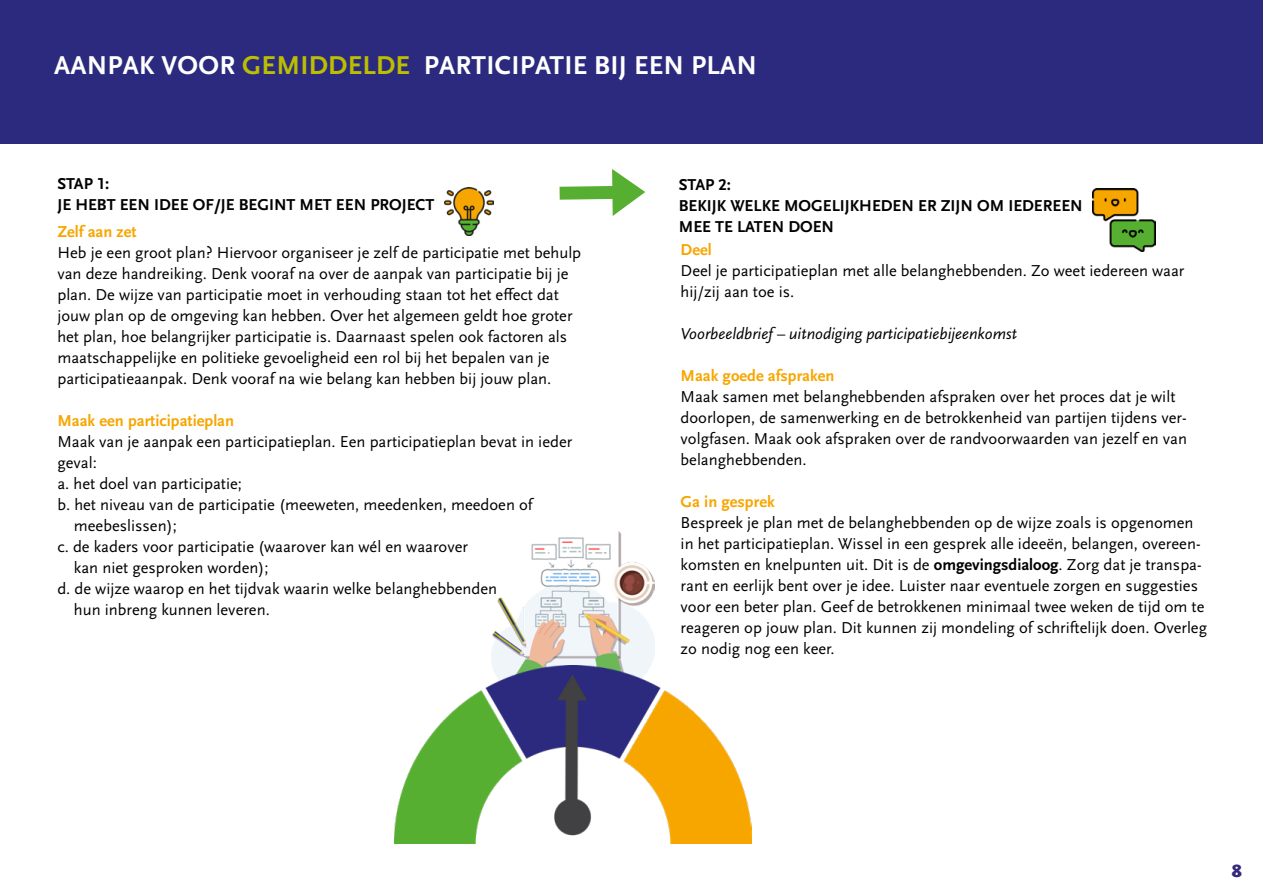
<style>
.page{position:relative;width:1263px;height:893px;background:#fff}
.page>*{position:absolute;margin:0;border:0;box-sizing:border-box;transform-origin:0 0}
.Kopje_pt_14_bold{font:700 27px "Scala Sans Pro";letter-spacing:.01em;color:#fff}
.t1{font:900 18px "Scala Sans Pro";color:#352979}
.Uitleg_categorieen{font:16.5px/21px "Scala Sans Pro";color:#000}
.Uitleg_categorieen-2{font:700 16.5px/21px "Scala Sans Pro";color:#000}
.Uitleg_categorieen-3{font:700 16.5px "Scala Sans Pro";color:#f7a600}
.Uitleg_categorieen-4{font:italic 16.5px "Scala Sans Pro";color:#000}
.Klein_kopje_groen{font:700 16.5px "Scala Sans Pro";color:#f7a600}
.s1{color:#bcbe00}
.s2{font-weight:700}
</style>
<div class="page">
<div style="left:0;top:0;width:1263px;height:144px;background:#2b2a7f"></div>
<img style="left:1092px;top:189px;width:63px;height:63px">
<img style="left:445px;top:187px;width:48px;height:49px">
<svg style="left:559px;top:169px;width:86px;height:47px"></svg>
<img style="left:491px;top:532px;width:164px;height:133px">
<img style="left:395px;top:665px;width:356px;height:179px">
<p class="Kopje_pt_14_bold" style="left:54px;top:49px;width:704px">AANPAK VOOR <span class="s1">GEMIDDELDE</span> PARTICIPATIE BIJ EEN PLAN</p>
<p class="Uitleg_categorieen-2" style="left:57px;top:173px;width:379px">STAP 1:<br>JE HEBT EEN IDEE OF/JE BEGINT MET EEN PROJECT</p>
<p class="Klein_kopje_groen" style="left:57px;top:222px;width:81px">Zelf aan zet</p>
<p class="Uitleg_categorieen" style="left:57px;top:242px;width:525px">Heb je een groot plan? Hiervoor organiseer je zelf de participatie met behulp van deze handreiking. Denk vooraf na over de aanpak van participatie bij je plan. De wijze van participatie moet in verhouding staan tot het effect dat jouw plan op de omgeving kan hebben. Over het algemeen geldt hoe groter het plan, hoe belangrijker participatie is. Daarnaast spelen ook factoren als maatschappelijke en politieke gevoeligheid een rol bij het bepalen van je participatieaanpak. Denk vooraf na wie belang kan hebben bij jouw plan.</p>
<p class="Uitleg_categorieen-3" style="left:57px;top:411px;width:178px">Maak een participatieplan</p>
<p class="Uitleg_categorieen" style="left:57px;top:431px;width:516px">Maak van je aanpak een participatieplan. Een participatieplan bevat in ieder geval:</p>
<p class="Uitleg_categorieen" style="left:57px;top:473px;width:186px">a. het doel van participatie;</p>
<p class="Uitleg_categorieen" style="left:74px;top:494px;width:460px;text-indent:-16px">b. het niveau van de participatie (meeweten, meedenken, meedoen of meebeslissen);</p>
<p class="Uitleg_categorieen" style="left:74px;top:536px;width:396px;text-indent:-16px">c. de kaders voor participatie (waarover kan wél en waarover kan niet gesproken worden);</p>
<p class="Uitleg_categorieen" style="left:74px;top:578px;width:425px;text-indent:-16px">d. de wijze waarop en het tijdvak waarin welke belanghebbenden hun inbreng kunnen leveren.</p>
<p class="Uitleg_categorieen-2" style="left:679px;top:174px;width:405px">STAP 2:<br>BEKIJK WELKE MOGELIJKHEDEN ER ZIJN OM IEDEREEN</p>
<p class="Uitleg_categorieen-2" style="left:679px;top:216px;width:157px">MEE TE LATEN DOEN</p>
<p class="Uitleg_categorieen-3" style="left:681px;top:240px;width:33px">Deel</p>
<p class="Uitleg_categorieen" style="left:681px;top:260px;width:505px">Deel je participatieplan met alle belanghebbenden. Zo weet iedereen waar hij/zij aan toe is.</p>
<p class="Uitleg_categorieen-4" style="left:681px;top:324px;width:338px">Voorbeeldbrief – uitnodiging participatiebijeenkomst</p>
<p class="Uitleg_categorieen-3" style="left:681px;top:366px;width:155px">Maak goede afspraken</p>
<p class="Uitleg_categorieen" style="left:681px;top:386px;width:508px">Maak samen met belanghebbenden afspraken over het proces dat je wilt doorlopen, de samenwerking en de betrokkenheid van partijen tijdens ver&shy;volgfasen. Maak ook afspraken over de randvoorwaarden van jezelf en van belanghebbenden.</p>
<p class="Uitleg_categorieen-3" style="left:681px;top:492px;width:96px">Ga in gesprek</p>
<p class="Uitleg_categorieen" style="left:681px;top:512px;width:528px">Bespreek je plan met de belanghebbenden op de wijze zoals is opgenomen in het participatieplan. Wissel in een gesprek alle ideeën, belangen, overeen&shy;komsten en knelpunten uit. Dit is de <span class="s2">omgevingsdialoog</span>. Zorg dat je transpa&shy;rant en eerlijk bent over je idee. Luister naar eventuele zorgen en suggesties voor een beter plan. Geef de betrokkenen minimaal twee weken de tijd om te reageren op jouw plan. Dit kunnen zij mondeling of schriftelijk doen. Overleg zo nodig nog een keer.</p>
<p class="t1" style="left:1232px;top:860px;width:12px">8</p>
</div>
